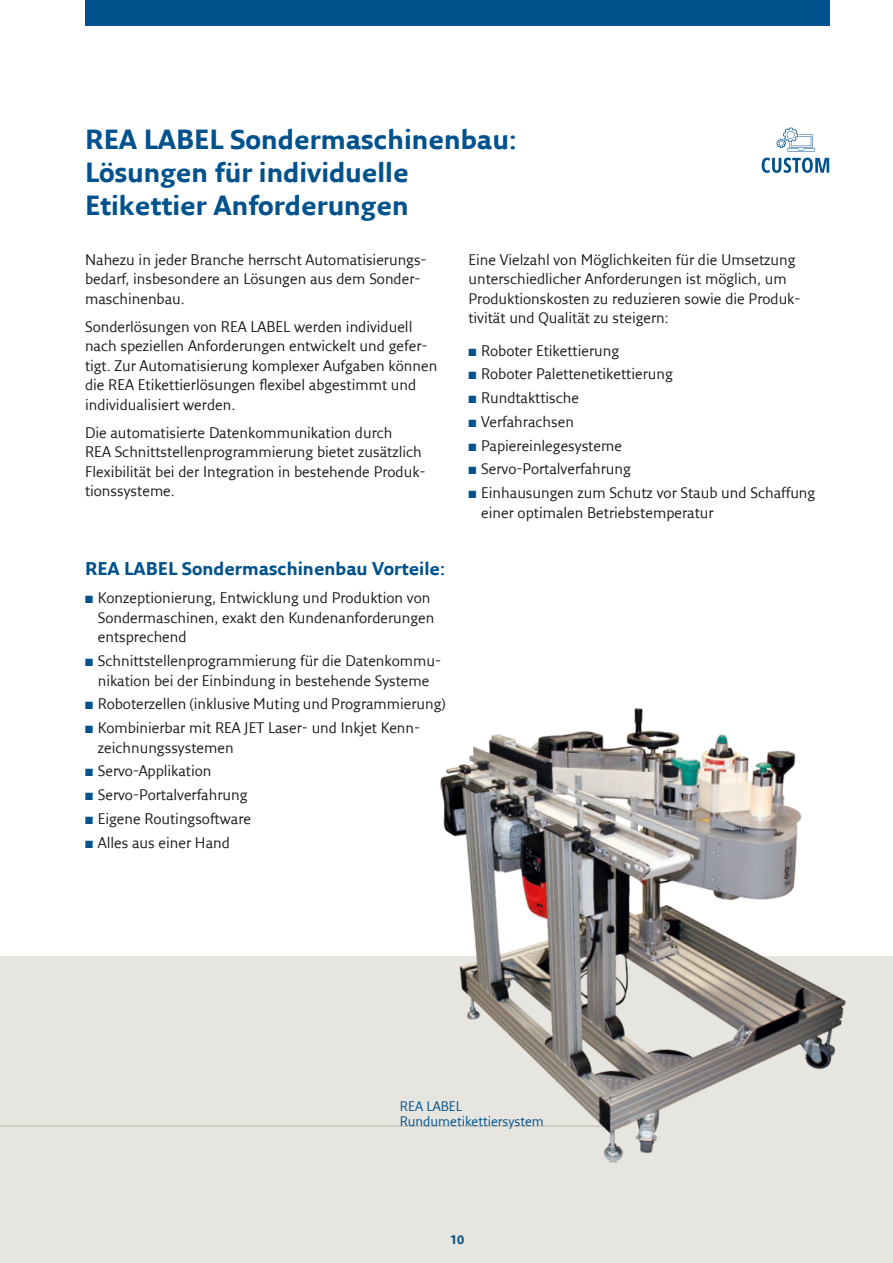
<style>
.page{position:relative;width:893px;height:1263px;background:#fff}
.page>*{position:absolute;margin:0;border:0;box-sizing:border-box;transform-origin:0 0}
.t1{font:700 27px/33px "Fresco Sans LF";color:#00528d}
.t2{font:700 18px "Fresco Sans LF";color:#00528d}
.t3{font:15px/19.5px "Fresco Sans LF";color:#1d1d1b}
.t4{font:13.5px/15px "Fresco Sans LF";color:#00528d}
.t5{font:700 12px "Fresco Sans LF";color:#00528d}
.s1{color:#00528d}
</style>
<div class="page">
<div style="left:0;top:957px;width:893px;height:306px;background:#e7e5df"></div>
<hr style="left:0;top:1125px;width:604px;height:2px;background:#c0bbaf">
<img style="left:421px;top:708px;width:439px;height:455px">
<div style="left:85px;top:0;width:744px;height:26px;background:#00528d"></div>
<svg style="left:762px;top:158px;width:67px;height:15px"></svg>
<svg style="left:777px;top:128px;width:38px;height:24px"></svg>
<h1 class="t1" style="left:85px;top:122px;width:433px">REA LABEL Sondermaschinenbau:<br>Lösungen für individuelle<br>Etikettier Anforderungen</h1>
<p class="t3" style="left:85px;top:249px;width:341px">Nahezu in jeder Branche herrscht Automatisierungs&shy;bedarf, insbesondere an Lösungen aus dem Sonder&shy;maschinenbau.</p>
<p class="t3" style="left:85px;top:316px;width:354px">Sonderlösungen von REA LABEL werden individuell nach speziellen Anforderungen entwickelt und gefer&shy;tigt. Zur Automatisierung komplexer Aufgaben können die REA Etikettierlösungen flexibel abgestimmt und individualisiert werden.</p>
<p class="t3" style="left:85px;top:422px;width:338px">Die automatisierte Datenkommunikation durch REA Schnittstellenprogrammierung bietet zusätzlich Flexibilität bei der Integration in bestehende Produk-- tionssysteme.</p>
<p class="t3" style="left:468px;top:249px;width:330px">Eine Vielzahl von Möglichkeiten für die Umsetzung unterschiedlicher Anforderungen ist möglich, um Produktionskosten zu reduzieren sowie die Produk-- tivität und Qualität zu steigern:</p>
<p class="t3" style="left:468px;top:340px;width:152px"><span class="s1">■</span> Roboter Etikettierung</p>
<p class="t3" style="left:468px;top:364px;width:206px"><span class="s1">■</span> Roboter Palettenetikettierung</p>
<p class="t3" style="left:468px;top:388px;width:112px"><span class="s1">■</span> Rundtakttische</p>
<p class="t3" style="left:468px;top:411px;width:107px"><span class="s1">■</span> Verfahrachsen</p>
<p class="t3" style="left:468px;top:435px;width:155px"><span class="s1">■</span> Papiereinlegesysteme</p>
<p class="t3" style="left:468px;top:459px;width:164px"><span class="s1">■</span> Servo-Portalverfahrung</p>
<p class="t3" style="left:481px;top:483px;width:336px;text-indent:-13px"><span class="s1">■</span> Einhausungen zum Schutz vor Staub und Schaffung einer optimalen Betriebstemperatur</p>
<p class="t2" style="left:85px;top:558px;width:361px">REA LABEL Sondermaschinenbau Vorteile:</p>
<p class="t3" style="left:98px;top:588px;width:338px;text-indent:-13px"><span class="s1">■</span> Konzeptionierung, Entwicklung und Produktion von<br>Sondermaschinen, exakt den Kundenanforderungen entsprechend</p>
<p class="t3" style="left:85px;top:651px;width:358px;text-align:center"><span class="s1">■</span> Schnittstellenprogrammierung für die Datenkommu&shy;nikation bei der Einbindung in bestehende Systeme</p>
<p class="t3" style="left:85px;top:694px;width:362px"><span class="s1">■</span> Roboterzellen (inklusive Muting und Programmierung)</p>
<p class="t3" style="left:98px;top:718px;width:324px;text-indent:-13px"><span class="s1">■</span> Kombinierbar mit REA JET Laser- und Inkjet Kenn&shy;zeichnungssystemen</p>
<p class="t3" style="left:85px;top:761px;width:128px"><span class="s1">■</span> Servo-Applikation</p>
<p class="t3" style="left:85px;top:785px;width:164px"><span class="s1">■</span> Servo-Portalverfahrung</p>
<p class="t3" style="left:85px;top:808px;width:168px"><span class="s1">■</span> Eigene Routingsoftware</p>
<p class="t3" style="left:85px;top:832px;width:146px"><span class="s1">■</span> Alles aus einer Hand</p>
<p class="t4" style="left:400px;top:1098px;width:146px">REA LABEL<br>Rundumetikettiersystem</p>
<p class="t5" style="left:450px;top:1233px;width:16px">10</p>
</div>
